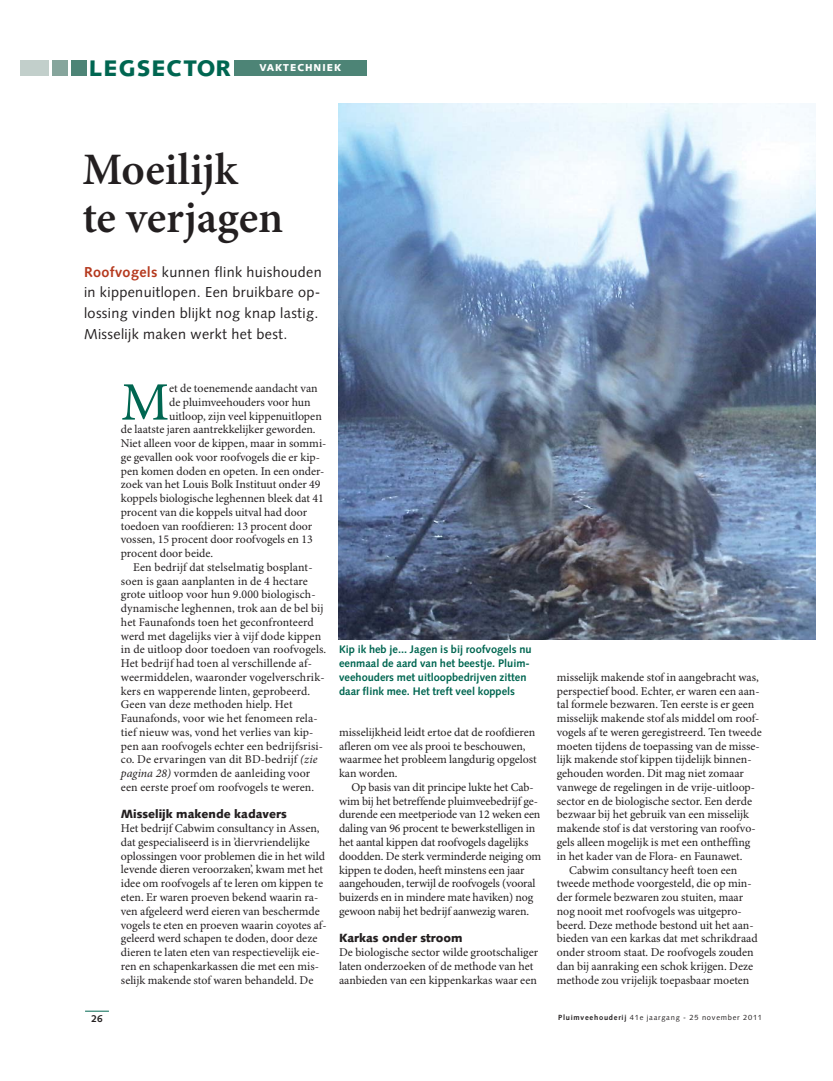
<style>
.page{position:relative;width:833px;height:1081px;background:#fff}
.page>*{position:absolute;margin:0;border:0;box-sizing:border-box;transform-origin:0 0}
.t1{font:54.12px "Minion Pro";color:#006651}
.t2{font:600 45px/47.5px "Minion Pro";color:#231f20}
.t3{font:900 22.5px "Syntax LT Std";letter-spacing:.035em;color:#006651}
.t4{font:14.38px/20.6px "Syntax LT Std";letter-spacing:.025em;color:#231f20}
.t5{font:11.88px/13.8px "Minion Pro";color:#231f20}
.t6{font:700 11px/13.8px "Syntax LT Std";color:#006651}
.t7{font:900 10px "Syntax LT Std";letter-spacing:.1em;color:#fff}
.t8{font:700 10px "Syntax LT Std";color:#231f20}
.t9{font:7.5px "Syntax LT Std";letter-spacing:.1em;color:#231f20}
.s1{font-weight:700;color:#b5391e}
.s2{font-style:italic}
.s3{font-family:"Syntax LT Std";font-weight:900}
.s4{font-weight:700}
</style>
<div class="page">
<div style="left:234px;top:60px;width:132px;height:15px;background:#4d8476"></div>
<div style="left:71px;top:60px;width:16px;height:15px;background:#4d8476"></div>
<div style="left:52px;top:60px;width:16px;height:15px;background:#86a59c"></div>
<div style="left:20px;top:60px;width:29px;height:15px;background:#c2cfcb"></div>
<svg style="left:85px;top:1011px;width:24px;height:1px"></svg>
<img style="left:338px;top:103px;width:477px;height:537px">
<p class="t3" style="left:89px;top:55px;width:143px">LEGSECTOR</p>
<p class="t7" style="left:259px;top:61px;width:83px">VAKTECHNIEK</p>
<p class="t2" style="left:82px;top:145px;width:202px">Moeilijk<br>te verjagen</p>
<p class="t4" style="left:84px;top:262px;width:239px"><span class="s1">Roofvogels</span> kunnen flink huishouden in kippenuitlopen. Een bruikbare op&shy;lossing vinden blijkt nog knap lastig.<br>Misselijk maken werkt het best.</p>
<p class="t1" style="left:121px;top:381px;width:50px">M</p>
<p class="t5" style="left:169px;top:382px;width:150px">et de toenemende aandacht van</p>
<p class="t5" style="left:169px;top:396px;width:143px">de pluimveehouders voor hun</p>
<p class="t5" style="left:169px;top:410px;width:154px">uitloop, zijn veel kippenuitlopen</p>
<p class="t5" style="left:121px;top:424px;width:196px">de laatste jaren aantrekkelijker geworden.</p>
<p class="t5" style="left:121px;top:437px;width:207px">Niet alleen voor de kippen, maar in sommi-</p>
<p class="t5" style="left:121px;top:451px;width:200px">ge gevallen ook voor roofvogels die er kip-</p>
<p class="t5" style="left:121px;top:465px;width:205px">pen komen doden en opeten. In een onder-</p>
<p class="t5" style="left:121px;top:479px;width:201px">zoek van het Louis Bolk Instituut onder 49</p>
<p class="t5" style="left:121px;top:492px;width:204px">koppels biologische leghennen bleek dat 41</p>
<p class="t5" style="left:121px;top:506px;width:188px">procent van die koppels uitval had door</p>
<p class="t5" style="left:121px;top:520px;width:193px">toedoen van roofdieren: 13 procent door</p>
<p class="t5" style="left:121px;top:534px;width:193px">vossen, 15 procent door roofvogels en 13</p>
<p class="t5" style="left:121px;top:547px;width:94px">procent door beide.</p>
<p class="t5" style="left:133px;top:561px;width:181px">Een bedrijf dat stelselmatig bosplant-</p>
<p class="t5" style="left:121px;top:575px;width:189px">soen is gaan aanplanten in de 4 hectare</p>
<p class="t5" style="left:121px;top:589px;width:196px">grote uitloop voor hun 9.000 biologisch-</p>
<p class="t5" style="left:121px;top:602px;width:204px">dynamische leghennen, trok aan de bel bij</p>
<p class="t5" style="left:121px;top:616px;width:194px">het Faunafonds toen het geconfronteerd</p>
<p class="t5" style="left:121px;top:630px;width:202px">werd met dagelijks vier à vijf dode kippen</p>
<p class="t5" style="left:121px;top:644px;width:207px">in de uitloop door toedoen van roofvogels.</p>
<p class="t5" style="left:121px;top:657px;width:193px">Het bedrijf had toen al verschillende af-</p>
<p class="t5" style="left:121px;top:671px;width:205px">weermiddelen, waaronder vogelverschrik-</p>
<p class="t5" style="left:121px;top:685px;width:191px">kers en wapperende linten, geprobeerd.</p>
<p class="t5" style="left:121px;top:699px;width:173px">Geen van deze methoden hielp. Het</p>
<p class="t5" style="left:121px;top:712px;width:198px">Faunafonds, voor wie het fenomeen rela-</p>
<p class="t5" style="left:121px;top:726px;width:194px">tief nieuw was, vond het verlies van kip-</p>
<p class="t5" style="left:121px;top:740px;width:204px">pen aan roofvogels echter een bedrijfsrisi-</p>
<p class="t5" style="left:121px;top:754px;width:198px">co. De ervaringen van dit BD-bedrijf <span class="s2">(zie</span></p>
<p class="t5" style="left:121px;top:767px;width:191px"><span class="s2">pagina 28)</span> vormden de aanleiding voor</p>
<p class="t5" style="left:121px;top:781px;width:195px">een eerste proef om roofvogels te weren.</p>
<p class="t5" style="left:121px;top:809px;width:207px"><span class="s3">Misselijk makende kadavers<br></span>Het bedrijf Cabwim consultancy in Assen, dat gespecialiseerd is in ’diervriendelijke oplossingen voor problemen die in het wild levende dieren veroorzaken’, kwam met het idee om roofvogels af te leren om kippen te eten. Er waren proeven bekend waarin ra&shy;ven afgeleerd werd eieren van beschermde vogels te eten en proeven waarin coyotes af&shy;geleerd werd schapen te doden, door deze dieren te laten eten van respectievelijk eie&shy;ren en schapenkarkassen die met een mis&shy;selijk makende stof waren behandeld. De</p>
<p class="t6" style="left:339px;top:643px;width:194px">Kip ik heb je... Jagen is bij roofvogels nu eenmaal de aard van het beestje. Pluim&shy;veehouders met uitloopbedrijven zitten daar flink mee. Het treft veel koppels</p>
<p class="t5" style="left:339px;top:726px;width:198px">misselijkheid leidt ertoe dat de roofdieren</p>
<p class="t5" style="left:339px;top:740px;width:188px">afleren om vee als prooi te beschouwen,</p>
<p class="t5" style="left:339px;top:754px;width:199px">waarmee het probleem langdurig opgelost</p>
<p class="t5" style="left:339px;top:767px;width:60px">kan worden.</p>
<p class="t5" style="left:351px;top:781px;width:184px">Op basis van dit principe lukte het Cab-</p>
<p class="t5" style="left:339px;top:795px;width:200px">wim bij het betreffende pluimveebedrijf ge-</p>
<p class="t5" style="left:339px;top:809px;width:203px">durende een meetperiode van 12 weken een</p>
<p class="t5" style="left:339px;top:822px;width:198px">daling van 96 procent te bewerkstelligen in</p>
<p class="t5" style="left:339px;top:836px;width:191px">het aantal kippen dat roofvogels dagelijks</p>
<p class="t5" style="left:339px;top:850px;width:204px">doodden. De sterk verminderde neiging om</p>
<p class="t5" style="left:339px;top:864px;width:187px">kippen te doden, heeft minstens een jaar</p>
<p class="t5" style="left:339px;top:877px;width:198px">aangehouden, terwijl de roofvogels (vooral</p>
<p class="t5" style="left:339px;top:891px;width:196px">buizerds en in mindere mate haviken) nog</p>
<p class="t5" style="left:339px;top:905px;width:191px">gewoon nabij het bedrijf aanwezig waren.</p>
<p class="t5" style="left:339px;top:932px;width:201px"><span class="s3">Karkas onder stroom<br></span>De biologische sector wilde grootschaliger laten onderzoeken of de methode van het aanbieden van een kippenkarkas waar een</p>
<p class="t5" style="left:557px;top:671px;width:204px">misselijk makende stof in aangebracht was,</p>
<p class="t5" style="left:557px;top:685px;width:204px">perspectief bood. Echter, er waren een aan-</p>
<p class="t5" style="left:557px;top:699px;width:199px">tal formele bezwaren. Ten eerste is er geen</p>
<p class="t5" style="left:557px;top:712px;width:204px">misselijk makende stof als middel om roof-</p>
<p class="t5" style="left:557px;top:726px;width:206px">vogels af te weren geregistreerd. Ten tweede</p>
<p class="t5" style="left:557px;top:740px;width:204px">moeten tijdens de toepassing van de misse-</p>
<p class="t5" style="left:557px;top:754px;width:196px">lijk makende stof kippen tijdelijk binnen-</p>
<p class="t5" style="left:557px;top:767px;width:189px">gehouden worden. Dit mag niet zomaar</p>
<p class="t5" style="left:557px;top:781px;width:200px">vanwege de regelingen in de vrije-uitloop-</p>
<p class="t5" style="left:557px;top:795px;width:197px">sector en de biologische sector. Een derde</p>
<p class="t5" style="left:557px;top:809px;width:194px">bezwaar bij het gebruik van een misselijk</p>
<p class="t5" style="left:557px;top:822px;width:200px">makende stof is dat verstoring van roofvo-</p>
<p class="t5" style="left:557px;top:836px;width:195px">gels alleen mogelijk is met een ontheffing</p>
<p class="t5" style="left:557px;top:850px;width:187px">in het kader van de Flora- en Faunawet.</p>
<p class="t5" style="left:569px;top:864px;width:170px">Cabwim consultancy heeft toen een</p>
<p class="t5" style="left:557px;top:877px;width:196px">tweede methode voorgesteld, die op min-</p>
<p class="t5" style="left:557px;top:891px;width:188px">der formele bezwaren zou stuiten, maar</p>
<p class="t5" style="left:557px;top:905px;width:186px">nog nooit met roofvogels was uitgepro-</p>
<p class="t5" style="left:557px;top:919px;width:198px">beerd. Deze methode bestond uit het aan-</p>
<p class="t5" style="left:557px;top:932px;width:202px">bieden van een karkas dat met schrikdraad</p>
<p class="t5" style="left:557px;top:946px;width:198px">onder stroom staat. De roofvogels zouden</p>
<p class="t5" style="left:557px;top:960px;width:198px">dan bij aanraking een schok krijgen. Deze</p>
<p class="t5" style="left:557px;top:974px;width:194px">methode zou vrijelijk toepasbaar moeten</p>
<p class="t8" style="left:91px;top:1013px;width:13px">26</p>
<p class="t9" style="left:558px;top:1014px;width:205px"><span class="s4">Pluimveehouderij</span> 41e jaargang - 25 november 2011</p>
</div>
